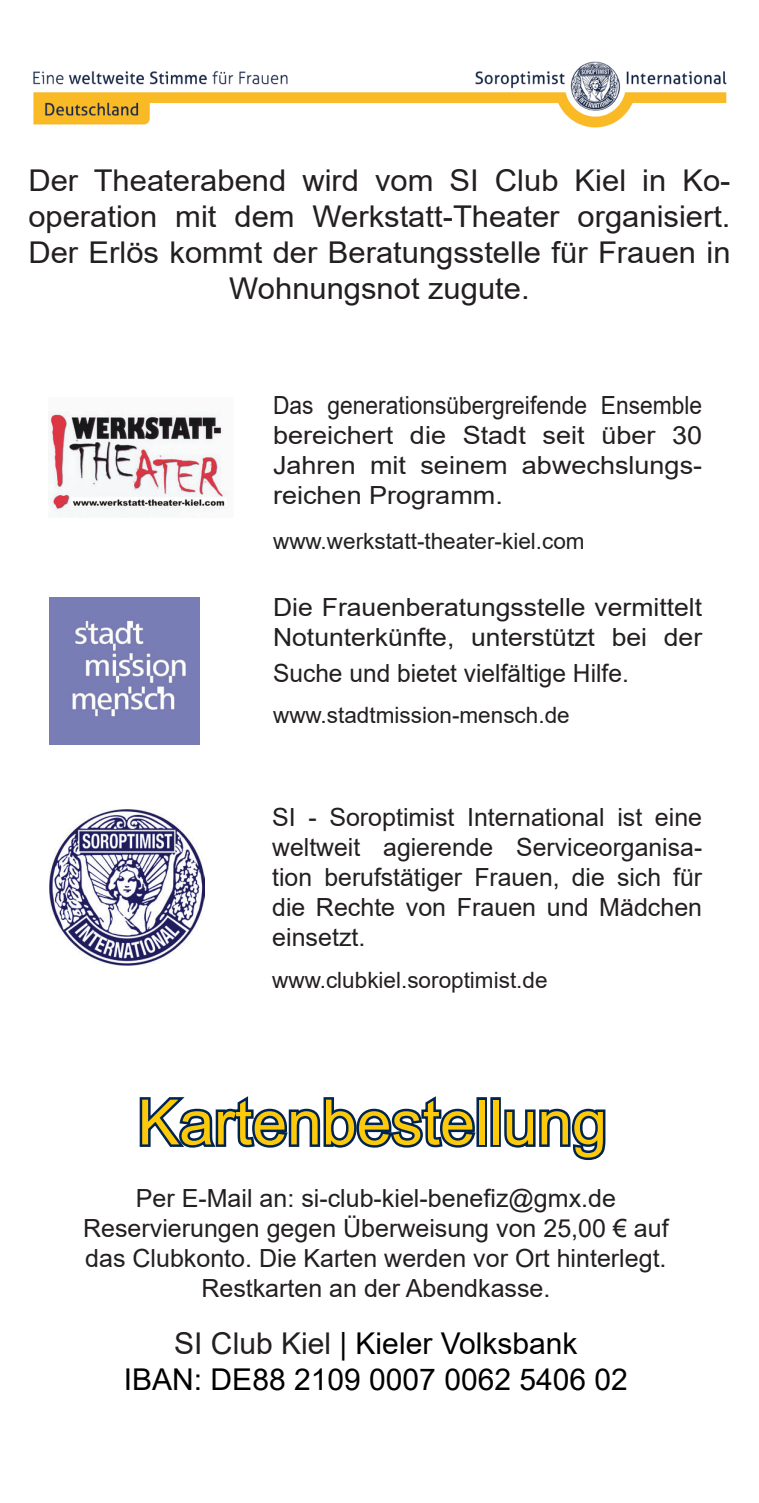
<style>
.page{position:relative;width:759px;height:1503px;background:#fff}
.page>*{position:absolute;margin:0;border:0;box-sizing:border-box;transform-origin:0 0}
.t1{font:62.5px "Arial";color:#fdc90b}
.t2{font:30px/36px "Arial";color:#231f20;text-align:center}
.t3{font:30px/36px "Arial";color:#000;text-align:center}
.t4{font:25px/30px "Arial";color:#231f20;text-align:justify}
.t5{font:25px/30px "Arial";color:#231f20;text-align:justify;scale:.91 1}
.t6{font:25px/30px "Arial";color:#231f20;scale:1.06 1}
.t7{font:22.5px "Arial";color:#231f20}
.s1{color:#231f20}
</style>
<div class="page">
<img style="left:50px;top:810px;width:155px;height:155px">
<img style="left:48px;top:411px;width:180px;height:106px">
<img style="left:50px;top:597px;width:149px;height:147px">
<svg style="left:139px;top:1096px;width:339px;height:52px"></svg>
<div style="left:476px;top:1097px;width:11px;height:49px;border:5px solid #002451"></div>
<div style="left:490px;top:1097px;width:10px;height:49px;border:5px solid #002451"></div>
<svg style="left:504px;top:1108px;width:102px;height:53px"></svg>
<img style="left:33px;top:61px;width:694px;height:67px">
<p class="t2" style="left:28px;top:162px;width:703px">Der Theaterabend wird vom SI Club Kiel in Ko&shy;operation mit dem Werkstatt-Theater organisiert.<br>Der Erlös kommt der Beratungsstelle für Frauen in Wohnungsnot zugute.</p>
<p class="t5" style="left:273px;top:390px;width:473px">Das generationsübergreifende Ensemble bereichert die Stadt seit über 30<br>Jahren mit seinem abwechslungs&shy;reichen Programm.</p>
<p class="t7" style="left:273px;top:525px;width:313px">www.werkstatt-theater-kiel.com</p>
<p class="t6" style="left:273px;top:592px;width:406px">Die Frauenberatungsstelle vermittelt<br>Notunterkünfte, unterstützt bei der</p>
<p class="t4" style="left:273px;top:658px;width:357px">Suche und bietet vielfältige Hilfe.</p>
<p class="t7" style="left:273px;top:700px;width:298px">www.stadtmission-mensch.de</p>
<p class="t4" style="left:272px;top:802px;width:431px">SI - Soroptimist International ist eine weltweit agierende Serviceorganisa&shy;tion berufstätiger Frauen, die sich für die Rechte von Frauen und Mädchen einsetzt.</p>
<p class="t7" style="left:272px;top:964px;width:277px">www.clubkiel.soroptimist.de</p>
<h1 class="t1" style="left:137px;top:1079px;width:470px">Kartenbestellung</h1>
<p class="t4" style="left:83px;top:1183px;width:587px;text-align:center">Per E-Mail an: si-club-kiel-benefiz@gmx.de Reservierungen gegen Überweisung von 25,00 € auf das Clubkonto. Die Karten werden vor Ort hinterlegt.<br>Restkarten an der Abendkasse.</p>
<p class="t3" style="left:124px;top:1325px;width:505px"><span class="s1">SI Club Kiel</span> | Kieler Volksbank<br>IBAN: DE88 2109 0007 0062 5406 02</p>
</div>
